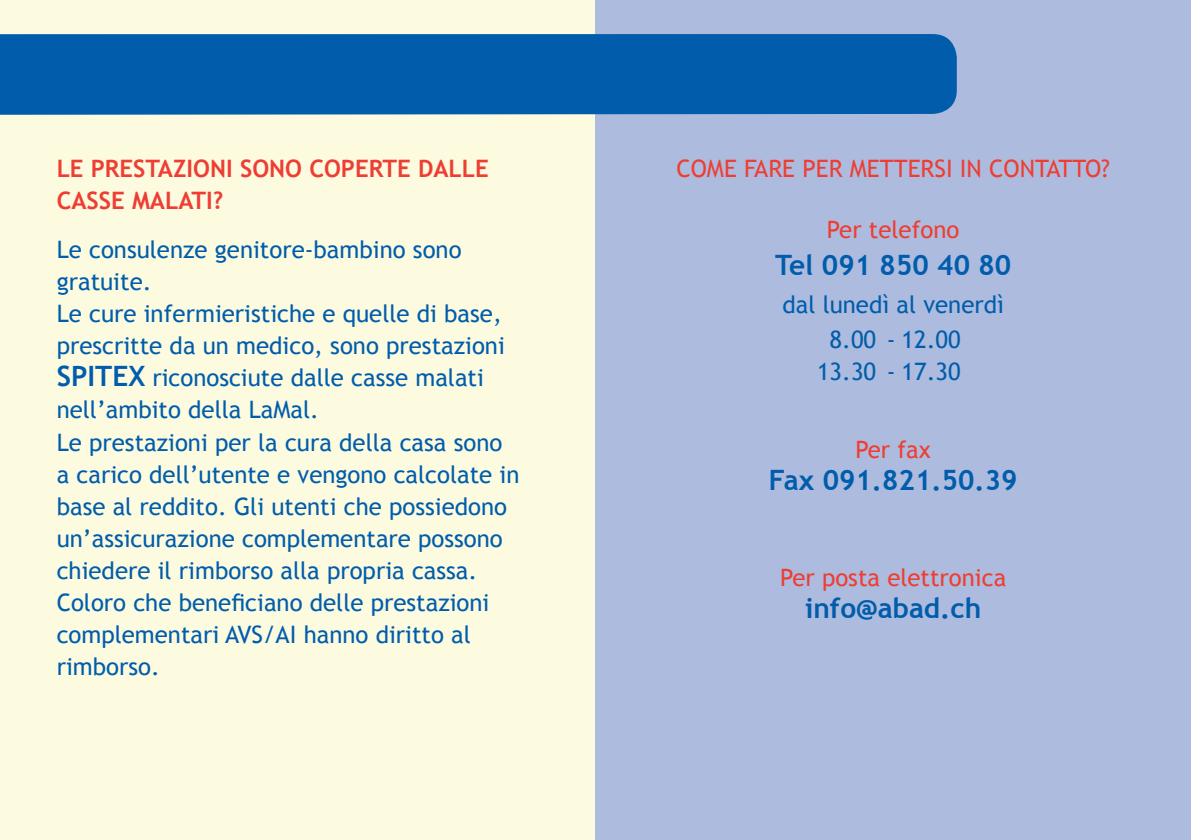
<style>
.page{position:relative;width:1191px;height:840px;background:#fff}
.page>*{position:absolute;margin:0;border:0;box-sizing:border-box;transform-origin:0 0}
.t1{font:700 28px "Trebuchet MS";color:#015dab}
.t2{font:24px/32px "Trebuchet MS";color:#015dab}
.t3{font:24px "Trebuchet MS";color:#ee3e34}
.t4{font:700 24px/32px "Trebuchet MS";color:#ee3e34}
.s1{font-weight:700;font-size:28px}
</style>
<div class="page">
<div style="left:0;top:0;width:595px;height:839px;background:#fcfbe0"></div>
<div style="left:595px;top:0;width:596px;height:839px;background:#adbcde"></div>
<div style="left:0;top:34px;width:956px;height:81px;background:#015dab"></div>
<p class="t4" style="left:57px;top:152px;width:433px">LE PRESTAZIONI SONO COPERTE DALLE<br>CASSE MALATI?</p>
<p class="t2" style="left:57px;top:234px;width:464px">Le consulenze genitore-bambino sono gratuite.<br>Le cure infermieristiche e quelle di base, prescritte da un medico, sono prestazioni <span class="s1">SPITEX</span> riconosciute dalle casse malati nell’ambito della LaMal.<br>Le prestazioni per la cura della casa sono a carico dell’utente e vengono calcolate in base al reddito. Gli utenti che possiedono un’assicurazione complementare possono chiedere il rimborso alla propria cassa.<br>Coloro che beneficiano delle prestazioni complementari AVS/AI hanno diritto al rimborso.</p>
<p class="t3" style="left:676px;top:154px;width:435px">COME FARE PER METTERSI IN CONTATTO?</p>
<p class="t3" style="left:827px;top:215px;width:134px">Per telefono</p>
<p class="t1" style="left:775px;top:248px;width:238px">Tel 091 850 40 80</p>
<p class="t2" style="left:782px;top:289px;width:223px">dal lunedì al venerdì</p>
<p class="t2" style="left:817px;top:324px;width:145px;text-align:center">8.00 - 12.00<br>13.30 - 17.30</p>
<p class="t3" style="left:855px;top:435px;width:77px">Per fax</p>
<p class="t1" style="left:769px;top:462px;width:250px">Fax 091.821.50.39</p>
<p class="t3" style="left:780px;top:563px;width:228px">Per posta elettronica</p>
<p class="t1" style="left:805px;top:590px;width:178px">info@abad.ch</p>
</div>
